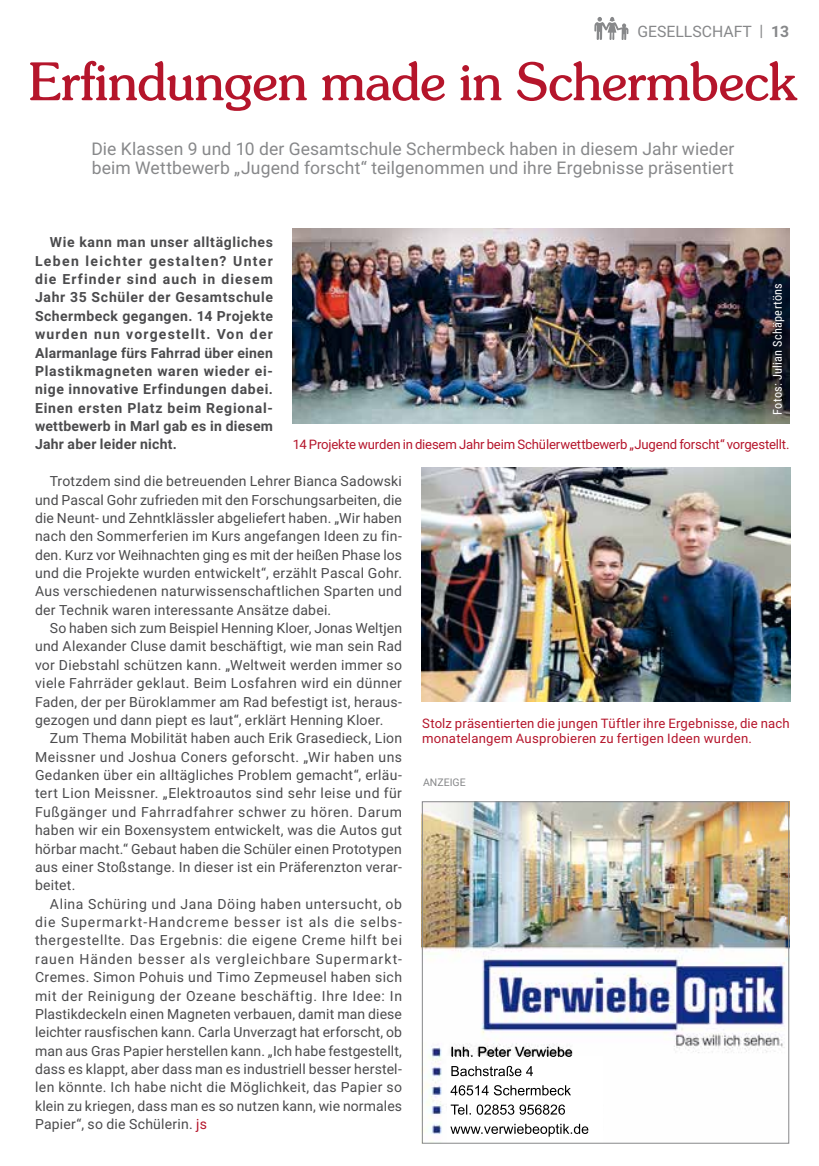
<style>
.page{position:relative;width:819px;height:1166px;background:#fff}
.page>*{position:absolute;margin:0;border:0;box-sizing:border-box;transform-origin:0 0}
.t1{font:52.5px "Sunset";letter-spacing:-.025em;color:#b5152b}
.t2{font:17.5px/18.4px "Roboto";letter-spacing:.01em;color:#87888a}
.t3{font:15.75px "Roboto";color:#87888a}
.t4{font:14px/18.4px "Roboto";letter-spacing:.015em;color:#4b4b4d;text-align:justify}
.t5{font:700 14px/18.4px "Roboto";letter-spacing:.02em;color:#4b4b4d;text-align:justify}
.t6{font:13.12px/15.8px "Roboto";letter-spacing:.01em;color:#b5152b}
.t7{font:13.12px "Roboto";letter-spacing:-.01em;color:#b5152b}
.t8{font:12.25px "Roboto Condensed";letter-spacing:.02em;color:#fff}
.t9{font:10.5px "Roboto";color:#87888a}
.s1{font-weight:700}
.s2{color:#b5152b}
</style>
<div class="page">
<img style="left:293px;top:229px;width:496px;height:195px">
<svg style="left:594px;top:17px;width:34px;height:23px"></svg>
<img style="left:422px;top:468px;width:368px;height:234px">
<img style="left:424px;top:803px;width:363px;height:331px">
<img style="left:447px;top:1056px;width:155px;height:81px">
<div style="left:422px;top:801px;width:367px;height:342px;border:1px solid #87888a"></div>
<p class="t3" style="left:637px;top:20px;width:153px">GESELLSCHAFT | <span class="s1">13</span></p>
<h1 class="t1" style="left:29px;top:50px;width:770px">Erfindungen made in Schermbeck</h1>
<p class="t2" style="left:91px;top:139px;width:644px">Die Klassen 9 und 10 der Gesamtschule Schermbeck haben in diesem Jahr wieder beim Wettbewerb „Jugend forscht“ teilgenommen und ihre Ergebnisse präsentiert</p>
<p class="t5" style="left:35px;top:233px;width:239px;text-indent:15px">Wie kann man unser alltägliches Leben leichter gestalten? Unter die Erfinder sind auch in diesem Jahr 35 Schüler der Gesamtschule Schermbeck gegangen. 14 Projekte wurden nun vorgestellt. Von der Alarmanlage fürs Fahrrad über einen Plastikmagneten waren wieder ei&shy;nige innovative Erfindungen dabei.<br>Einen ersten Platz beim Regional&shy;wettbewerb in Marl gab es in diesem Jahr aber leider nicht.</p>
<p class="t4" style="left:35px;top:471px;width:368px;text-indent:15px">Trotzdem sind die betreuenden Lehrer Bianca Sadowski und Pascal Gohr zufrieden mit den Forschungsarbeiten, die die Neunt- und Zehntklässler abgeliefert haben. „Wir haben nach den Sommerferien im Kurs angefangen Ideen zu fin&shy;den. Kurz vor Weihnachten ging es mit der heißen Phase los und die Projekte wurden entwickelt“, erzählt Pascal Gohr.<br>Aus verschiedenen naturwissenschaftlichen Sparten und der Technik waren interessante Ansätze dabei.</p>
<p class="t4" style="left:35px;top:618px;width:368px;text-indent:15px">So haben sich zum Beispiel Henning Kloer, Jonas Weltjen und Alexander Cluse damit beschäftigt, wie man sein Rad vor Diebstahl schützen kann. „Weltweit werden immer so viele Fahrräder geklaut. Beim Losfahren wird ein dünner Faden, der per Büroklammer am Rad befestigt ist, heraus&shy;gezogen und dann piept es laut“, erklärt Henning Kloer.</p>
<p class="t4" style="left:35px;top:728px;width:368px;text-indent:15px">Zum Thema Mobilität haben auch Erik Grasedieck, Lion Meissner und Joshua Coners geforscht. „Wir haben uns Gedanken über ein alltägliches Problem gemacht“, erläu&shy;tert Lion Meissner. „Elektroautos sind sehr leise und für Fußgänger und Fahrradfahrer schwer zu hören. Darum haben wir ein Boxensystem entwickelt, was die Autos gut hörbar macht.“ Gebaut haben die Schüler einen Prototypen aus einer Stoßstange. In dieser ist ein Präferenzton verar&shy;beitet.</p>
<p class="t4" style="left:35px;top:894px;width:368px;text-indent:15px">Alina Schüring und Jana Döing haben untersucht, ob die Supermarkt-Handcreme besser ist als die selbs&shy;thergestellte. Das Ergebnis: die eigene Creme hilft bei rauen Händen besser als vergleichbare Supermarkt-Cremes. Simon Pohuis und Timo Zepmeusel haben sich mit der Reinigung der Ozeane beschäftig. Ihre Idee: In Plastikdeckeln einen Magneten verbauen, damit man diese leichter rausfischen kann. Carla Unverzagt hat erforscht, ob man aus Gras Papier herstellen kann. „Ich habe festgestellt, dass es klappt, aber dass man es industriell besser herstel&shy;len könnte. Ich habe nicht die Möglichkeit, das Papier so klein zu kriegen, dass man es so nutzen kann, wie normales Papier“, so die Schülerin. <span class="s2">js</span></p>
<p class="t8" style="left:768px;top:415px;width:133px;rotate:-90deg">Fotos: Julian Schäpertöns</p>
<p class="t7" style="left:293px;top:435px;width:498px">14 Projekte wurden in diesem Jahr beim Schülerwettbewerb „Jugend forscht“ vorgestellt.</p>
<p class="t6" style="left:422px;top:715px;width:369px">Stolz präsentierten die jungen Tüftler ihre Ergebnisse, die nach monatelangem Ausprobieren zu fertigen Ideen wurden.</p>
<p class="t9" style="left:423px;top:775px;width:44px">ANZEIGE</p>
</div>
